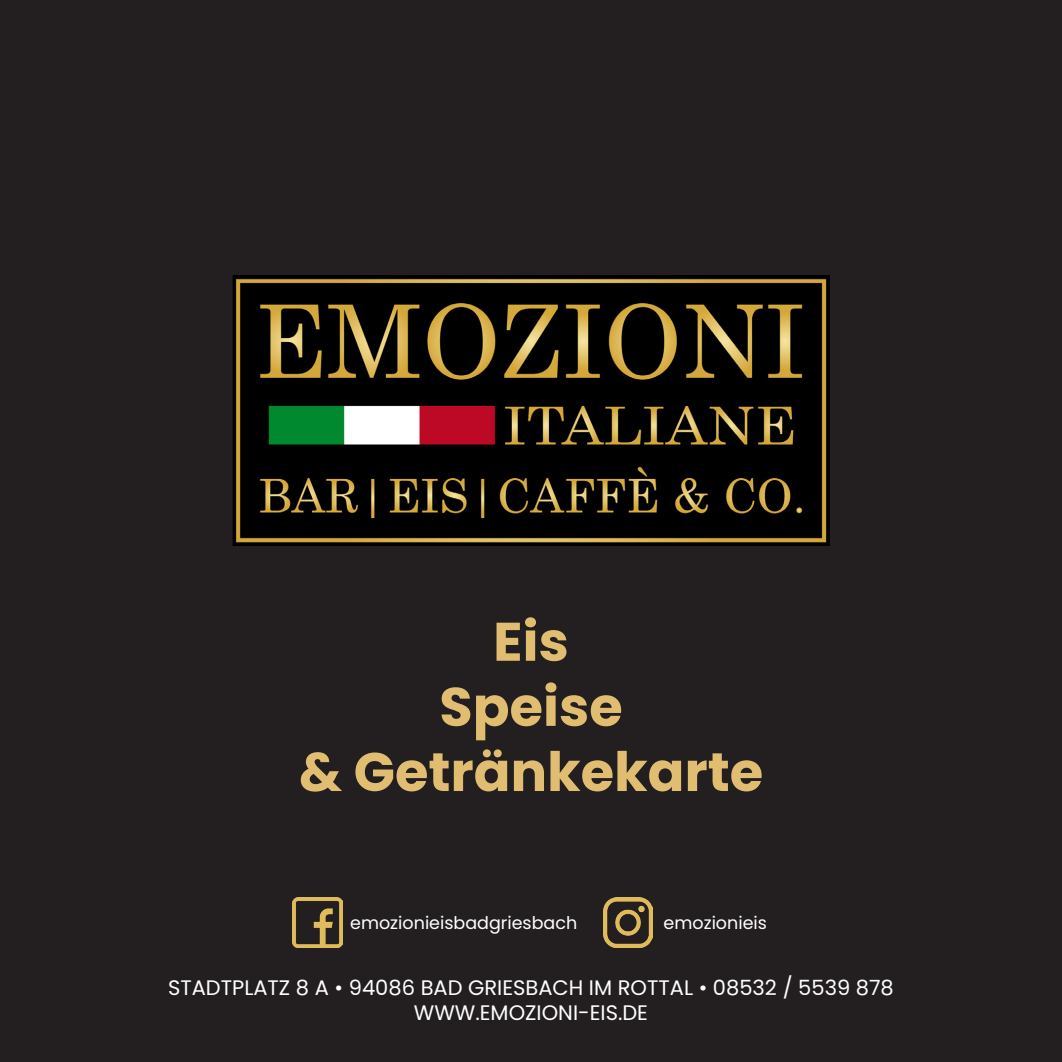
<style>
.page{position:relative;width:1062px;height:1062px;background:#231f20}
.page>*{position:absolute;margin:0;border:0;box-sizing:border-box;transform-origin:0 0}
.t1{font:700 54.25px "Poppins";color:#e1bd72}
.t2{font:21px "Poppins";color:#fff}
.t3{font:17.5px "Poppins";color:#fff}
</style>
<div class="page">
<img style="left:232px;top:275px;width:597px;height:271px">
<img style="left:603px;top:897px;width:49px;height:50px">
<img style="left:293px;top:897px;width:49px;height:50px">
<p class="t1" style="left:493px;top:610px;width:77px">Eis</p>
<p class="t1" style="left:439px;top:675px;width:185px">Speise</p>
<p class="t1" style="left:299px;top:740px;width:466px">&amp; Getränkekarte</p>
<p class="t3" style="left:350px;top:912px;width:228px">emozionieisbadgriesbach</p>
<p class="t3" style="left:663px;top:912px;width:105px">emozionieis</p>
<p class="t2" style="left:168px;top:975px;width:727px">STADTPLATZ 8 A • 94086 BAD GRIESBACH IM ROTTAL • 08532 / 5539 878</p>
<p class="t2" style="left:414px;top:1000px;width:236px">WWW.EMOZIONI-EIS.DE</p>
</div>
